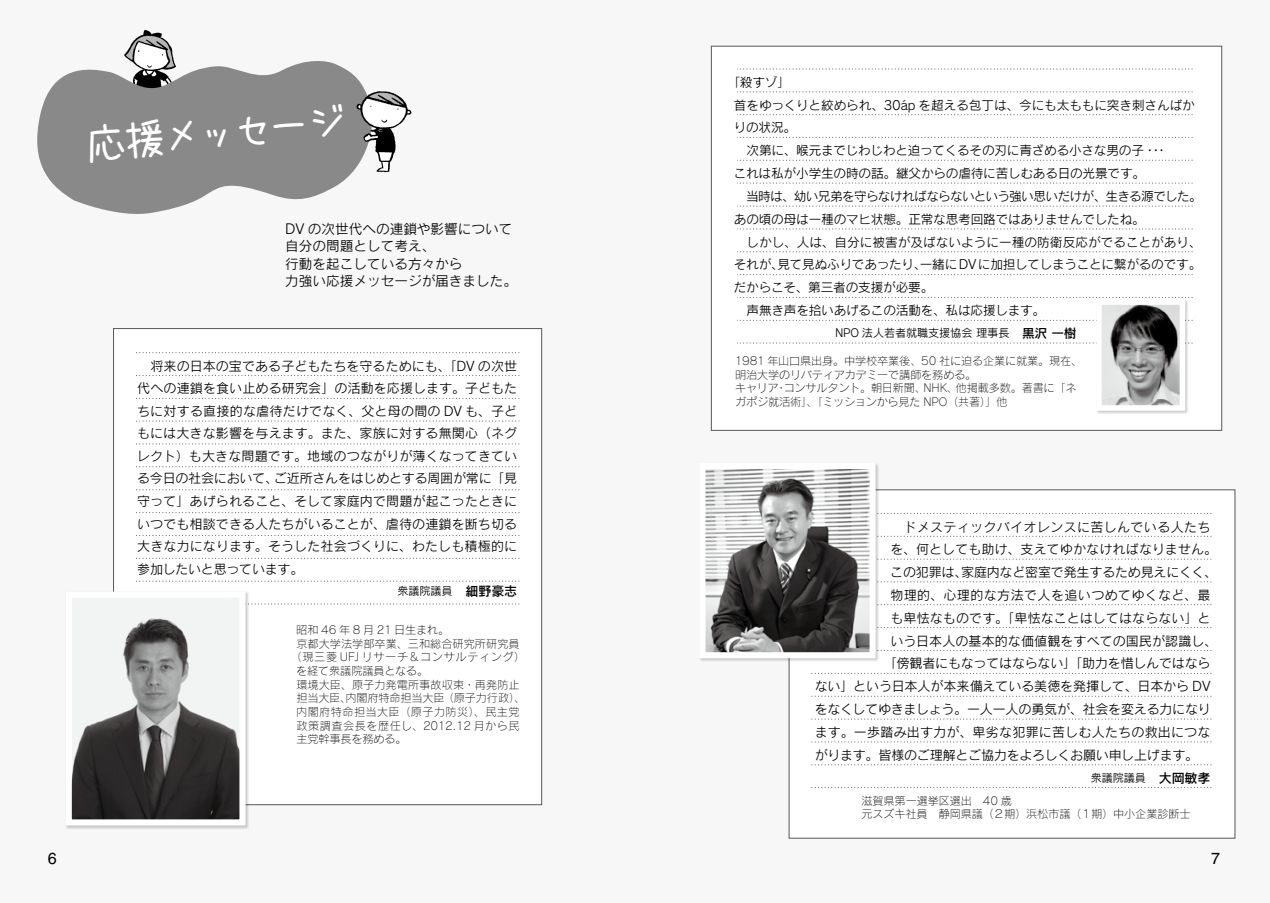
<style>
.page{position:relative;width:1270px;height:903px;background:#f7f7f7}
.page>*{position:absolute;margin:0;border:0;box-sizing:border-box;transform-origin:0 0}
.t1{font:40.95px "uzura font";color:#fff}
.t2{font:16.1px "Helvetica LT Std";color:#000}
.t3{font:13.65px/17.3px "Rodin CID M";color:#000}
.t4{font:12.95px/22.6px "Rodin CID M";color:#000;text-align:justify}
.t5{font:12.95px "Rodin CID M";letter-spacing:-.02em;color:#000}
.t6{font:12.95px "Rodin CID M";letter-spacing:.03em;color:#000}
.t7{font:12.95px "Rodin CID M";letter-spacing:.025em;color:#000}
.t8{font:12.6px/22.8px "Rodin CID M";letter-spacing:-.015em;color:#000}
.t9{font:11.2px/13.7px "Rodin CID L";letter-spacing:-.01em;color:#000}
.t10{font:11.2px "Rodin CID M";letter-spacing:-.01em;color:#000}
.t11{font:11.2px "Rodin CID L";letter-spacing:.04em;color:#000}
.t12{font:11.2px "Rodin CID L";letter-spacing:.055em;color:#000}
.t13{font:11.2px "Rodin CID L";letter-spacing:.035em;color:#000}
.s1{font-family:"Rodin CID DB";font-size:12.95px}
.s2{font-family:"Rodin CID DB";font-size:12.6px}
</style>
<div class="page">
<svg style="left:124px;top:30px;width:49px;height:27px"></svg>
<div style="left:113px;top:328px;width:429px;height:477px;background:#fff;border:1px solid #595757"></div>
<div style="left:789px;top:489px;width:446px;height:349px;background:#fff"></div>
<svg style="left:251px;top:603px;width:269px;height:1px"></svg>
<svg style="left:136px;top:581px;width:384px;height:1px"></svg>
<svg style="left:136px;top:558px;width:384px;height:1px"></svg>
<svg style="left:136px;top:535px;width:384px;height:1px"></svg>
<svg style="left:136px;top:512px;width:384px;height:1px"></svg>
<svg style="left:136px;top:489px;width:384px;height:1px"></svg>
<svg style="left:136px;top:466px;width:384px;height:1px"></svg>
<svg style="left:136px;top:443px;width:384px;height:1px"></svg>
<svg style="left:136px;top:420px;width:384px;height:2px"></svg>
<svg style="left:136px;top:398px;width:384px;height:1px"></svg>
<svg style="left:136px;top:375px;width:384px;height:1px"></svg>
<svg style="left:136px;top:352px;width:384px;height:1px"></svg>
<svg style="left:812px;top:787px;width:400px;height:1px"></svg>
<svg style="left:812px;top:764px;width:400px;height:1px"></svg>
<svg style="left:812px;top:741px;width:400px;height:1px"></svg>
<svg style="left:812px;top:718px;width:400px;height:2px"></svg>
<svg style="left:812px;top:696px;width:400px;height:1px"></svg>
<svg style="left:812px;top:673px;width:400px;height:1px"></svg>
<svg style="left:880px;top:650px;width:332px;height:1px"></svg>
<svg style="left:880px;top:627px;width:332px;height:1px"></svg>
<svg style="left:880px;top:604px;width:332px;height:1px"></svg>
<svg style="left:880px;top:581px;width:332px;height:1px"></svg>
<svg style="left:880px;top:558px;width:332px;height:2px"></svg>
<svg style="left:880px;top:536px;width:332px;height:1px"></svg>
<svg style="left:880px;top:513px;width:332px;height:1px"></svg>
<div style="left:65px;top:591px;width:185px;height:238px;background:#000;opacity:.2"></div>
<img style="left:73px;top:599px;width:166px;height:219px">
<div style="left:66px;top:592px;width:180px;height:233px;border:6px solid #fff"></div>
<div style="left:699px;top:462px;width:181px;height:200px;background:#000;opacity:.2"></div>
<img style="left:706px;top:470px;width:163px;height:181px">
<div style="left:699px;top:463px;width:177px;height:195px;border:6px solid #fff"></div>
<div style="left:711px;top:46px;width:511px;height:385px;background:#fff;border:1px solid #595757"></div>
<svg style="left:737px;top:342px;width:456px;height:2px"></svg>
<svg style="left:737px;top:320px;width:456px;height:1px"></svg>
<svg style="left:737px;top:297px;width:456px;height:1px"></svg>
<svg style="left:737px;top:274px;width:456px;height:1px"></svg>
<svg style="left:737px;top:251px;width:456px;height:1px"></svg>
<svg style="left:737px;top:228px;width:456px;height:1px"></svg>
<svg style="left:737px;top:206px;width:456px;height:1px"></svg>
<svg style="left:737px;top:182px;width:456px;height:2px"></svg>
<svg style="left:737px;top:160px;width:456px;height:1px"></svg>
<svg style="left:737px;top:137px;width:456px;height:1px"></svg>
<svg style="left:737px;top:114px;width:456px;height:1px"></svg>
<svg style="left:737px;top:91px;width:456px;height:1px"></svg>
<svg style="left:737px;top:68px;width:456px;height:2px"></svg>
<div style="left:1096px;top:299px;width:93px;height:116px;background:#000;opacity:.2"></div>
<img style="left:1103px;top:305px;width:76px;height:100px">
<div style="left:1096px;top:299px;width:89px;height:112px;border:5px solid #fff"></div>
<svg style="left:37px;top:57px;width:328px;height:157px;fill:#898989"></svg>
<svg style="left:356px;top:91px;width:56px;height:81px"></svg>
<h1 class="t1" style="left:84px;top:125px;width:264px;rotate:-6deg">応援メッセージ</h1>
<p class="t3" style="left:285px;top:220px;width:233px">DV の次世代への連鎖や影響について自分の問題として考え、<br>行動を起こしている方々から<br>力強い応援メッセージが届きました。</p>
<p class="t4" style="left:137px;top:354px;width:382px;text-indent:13px">将来の日本の宝である子どもたちを守るためにも、「DV の次世代への連鎖を食い止める研究会」の活動を応援します。子どもたちに対する直接的な虐待だけでなく、父と母の間の DV も、子どもには大きな影響を与えます。また、家族に対する無関心（ネグレクト）も大きな問題です。地域のつながりが薄くなってきている今日の社会において、ご近所さんをはじめとする周囲が常に「見守って」あげられること、そして家庭内で問題が起こったときにいつでも相談できる人たちがいることが、虐待の連鎖を断ち切る大きな力になります。そうした社会づくりに、わたしも積極的に参加したいと思っています。</p>
<p class="t10" style="left:397px;top:584px;width:121px">衆議院議員<span class="s1">　細野豪志</span></p>
<p class="t9" style="left:296px;top:623px;width:154px">昭和 46 年 8 月 21 日生まれ。</p>
<p class="t9" style="left:296px;top:636px;width:225px">京都大学法学部卒業、三和総合研究所研究員</p>
<p class="t12" style="left:291px;top:650px;width:236px">（現三菱 UFJ リサーチ＆コンサルティング）</p>
<p class="t9" style="left:296px;top:664px;width:134px">を経て衆議院議員となる。</p>
<p class="t9" style="left:296px;top:677px;width:225px">環境大臣、原子力発電所事故収束・再発防止</p>
<p class="t9" style="left:296px;top:691px;width:231px">担当大臣、内閣府特命担当大臣（原子力行政）、</p>
<p class="t13" style="left:296px;top:705px;width:225px">内閣府特命担当大臣（原子力防災）、民主党</p>
<p class="t11" style="left:296px;top:718px;width:225px">政策調査会長を歴任し、2012.12 月から民</p>
<p class="t9" style="left:296px;top:732px;width:112px">主党幹事長を務める。</p>
<p class="t8" style="left:734px;top:70px;width:469px;text-indent:-6px">「殺すゾ」<br>首をゆっくりと絞められ、30áp を超える包丁は、今にも太ももに突き刺さんばかりの状況。<br>　次第に、喉元までじわじわと迫ってくるその刃に青ざめる小さな男の子･･･<br>これは私が小学生の時の話。継父からの虐待に苦しむある日の光景です。<br>　当時は、幼い兄弟を守らなければならないという強い思いだけが、生きる源でした。あの頃の母は一種のマヒ状態。正常な思考回路ではありませんでしたね。<br>　しかし、人は、自分に被害が及ばないように一種の防衛反応がでることがあり、それが、見て見ぬふりであったり、一緒にDVに加担してしまうことに繋がるのです。だからこそ、第三者の支援が必要。<br>　声無き声を拾いあげるこの活動を、私は応援します。</p>
<p class="t10" style="left:835px;top:326px;width:243px">NPO 法人若者就職支援協会理事長<span class="s2">　黒沢 一樹</span></p>
<p class="t9" style="left:735px;top:354px;width:349px">1981 年山口県出身。中学校卒業後、50 社に迫る企業に就業。現在、明治大学のリバティアカデミーで講師を務める。<br>キャリア・コンサルタント。朝日新聞、NHK、他掲載多数。著書に「ネガポジ就活術」、「ミッションから見た NPO（共著）」他</p>
<p class="t7" style="left:904px;top:518px;width:308px">ドメスティックバイオレンスに苦しんでいる人たち</p>
<p class="t4" style="left:890px;top:538px;width:328px">を、何としても助け、支えてゆかなければなりません。</p>
<p class="t4" style="left:890px;top:561px;width:328px">この犯罪は、家庭内など密室で発生するため見えにくく、</p>
<p class="t6" style="left:890px;top:587px;width:322px">物理的、心理的な方法で人を追いつめてゆくなど、最</p>
<p class="t4" style="left:890px;top:606px;width:322px">も卑怯なものです。「卑怯なことはしてはならない」と</p>
<p class="t4" style="left:890px;top:629px;width:328px">いう日本人の基本的な価値観をすべての国民が認識し、</p>
<p class="t4" style="left:884px;top:652px;width:328px">「傍観者にもなってはならない」「助力を惜しんではなら</p>
<p class="t4" style="left:815px;top:675px;width:397px">ない」という日本人が本来備えている美徳を発揮して、日本から DV</p>
<p class="t4" style="left:815px;top:698px;width:397px">をなくしてゆきましょう。一人一人の勇気が、社会を変える力になり</p>
<p class="t4" style="left:815px;top:720px;width:397px">ます。一歩踏み出す力が、卑劣な犯罪に苦しむ人たちの救出につな</p>
<p class="t5" style="left:815px;top:747px;width:385px">がります。皆様のご理解とご協力をよろしくお願い申し上げます。</p>
<p class="t10" style="left:1091px;top:771px;width:121px">衆議院議員<span class="s1">　大岡敏孝</span></p>
<p class="t9" style="left:861px;top:793px;width:331px">滋賀県第一選挙区選出　40 歳<br>元スズキ社員　静岡県議（２期）浜松市議（１期）中小企業診断士</p>
<p class="t2" style="left:48px;top:849px;width:10px">6</p>
<p class="t2" style="left:1211px;top:849px;width:10px">7</p>
</div>
